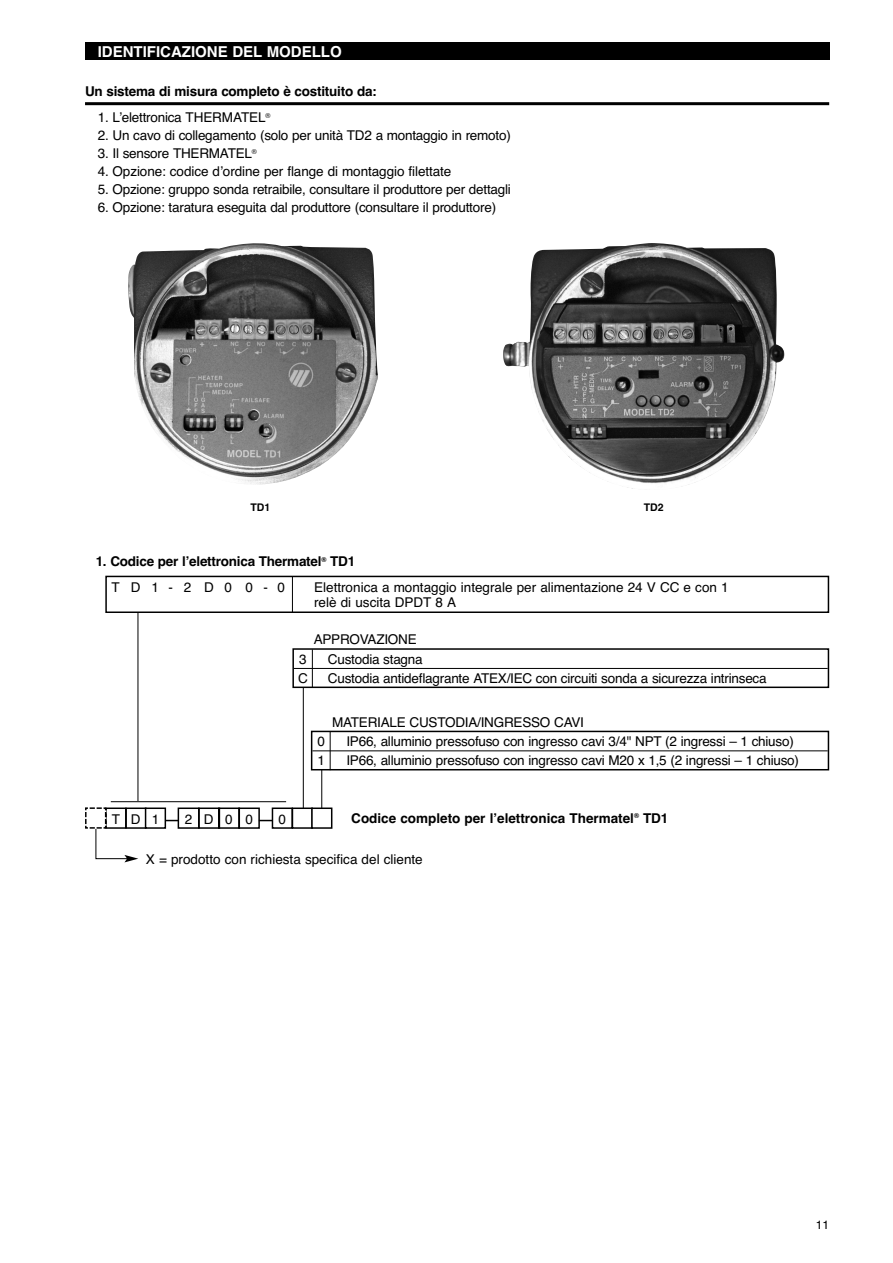
<style>
.page{position:relative;width:893px;height:1263px;background:#fff}
.page>*{position:absolute;margin:0;border:0;box-sizing:border-box;transform-origin:0 0}
.t1{font:700 15px "Helvetica";color:#fff}
.t2{font:13.5px/15px "Helvetica";letter-spacing:-.015em;color:#000}
.t3{font:700 13.5px "Helvetica";letter-spacing:-.015em;color:#000}
.t4{font:12px "Helvetica";color:#000}
.t5{font:700 10.5px "Helvetica";letter-spacing:-.005em;color:#000}
</style>
<div class="page">
<img style="left:128px;top:243px;width:250px;height:242px">
<img style="left:503px;top:243px;width:281px;height:246px">
<div style="left:85px;top:43px;width:744px;height:17px;background:#000"></div>
<hr style="left:85px;top:102px;width:744px;height:3px;background:#000">
<hr style="left:138px;top:613px;width:1px;height:188px;background:#000">
<svg style="left:166px;top:820px;width:12px;height:1px"></svg>
<hr style="left:303px;top:687px;width:1px;height:121px;background:#000">
<svg style="left:260px;top:820px;width:12px;height:1px"></svg>
<div style="left:238px;top:807px;width:22px;height:22px;border:2px solid #000"></div>
<div style="left:198px;top:807px;width:22px;height:22px;border:2px solid #000"></div>
<div style="left:218px;top:807px;width:22px;height:22px;border:2px solid #000"></div>
<div style="left:178px;top:807px;width:22px;height:22px;border:2px solid #000"></div>
<div style="left:125px;top:807px;width:22px;height:22px;border:2px solid #000"></div>
<div style="left:145px;top:807px;width:21px;height:22px;border:2px solid #000"></div>
<div style="left:272px;top:807px;width:21px;height:22px;border:2px solid #000"></div>
<div style="left:292px;top:807px;width:21px;height:22px;border:2px solid #000"></div>
<div style="left:311px;top:807px;width:21px;height:22px;border:2px solid #000"></div>
<div style="left:105px;top:576px;width:724px;height:37px;border:2px solid #000"></div>
<hr style="left:292px;top:577px;width:1px;height:35px;background:#000">
<hr style="left:111px;top:801px;width:175px;height:1px;background:#000">
<div style="left:292px;top:648px;width:537px;height:40px;border:2px solid #000"></div>
<hr style="left:294px;top:668px;width:534px;height:1px;background:#000">
<hr style="left:312px;top:649px;width:1px;height:39px;background:#000">
<hr style="left:321px;top:769px;width:1px;height:39px;background:#000">
<div style="left:311px;top:731px;width:518px;height:39px;border:2px solid #000"></div>
<hr style="left:312px;top:750px;width:516px;height:1px;background:#000">
<hr style="left:330px;top:732px;width:1px;height:38px;background:#000">
<svg style="left:85px;top:807px;width:53px;height:55px"></svg>
<p class="t1" style="left:98px;top:43px;width:245px">IDENTIFICAZIONE DEL MODELLO</p>
<p class="t3" style="left:85px;top:83px;width:293px">Un sistema di misura completo è costituito da:</p>
<p class="t2" style="left:98px;top:110px;width:174px">1. L’elettronica THERMATEL<sup>®</sup></p>
<p class="t2" style="left:98px;top:128px;width:415px">2. Un cavo di collegamento (solo per unità TD2 a montaggio in remoto)</p>
<p class="t2" style="left:98px;top:146px;width:160px">3. Il sensore THERMATEL<sup>®</sup></p>
<p class="t2" style="left:98px;top:164px;width:355px">4. Opzione: codice d’ordine per flange di montaggio filettate</p>
<p class="t2" style="left:98px;top:182px;width:415px">5. Opzione: gruppo sonda retraibile, consultare il produttore per dettagli</p>
<p class="t2" style="left:98px;top:200px;width:400px">6. Opzione: taratura eseguita dal produttore (consultare il produttore)</p>
<p class="t5" style="left:251px;top:502px;width:21px">TD1</p>
<p class="t5" style="left:644px;top:502px;width:21px">TD2</p>
<p class="t3" style="left:96px;top:554px;width:261px">1. Codice per l’elettronica Thermatel<sup>®</sup> TD1</p>
<p class="t2" style="left:112px;top:580px;width:175px">TD1-2 D0 0-0</p>
<p class="t2" style="left:314px;top:580px;width:416px">Elettronica a montaggio integrale per alimentazione 24 V CC e con 1 relè di uscita DPDT 8 A</p>
<p class="t2" style="left:314px;top:632px;width:105px">APPROVAZIONE</p>
<p class="t2" style="left:299px;top:652px;width:9px">3</p>
<p class="t2" style="left:328px;top:652px;width:96px">Custodia stagna</p>
<p class="t2" style="left:298px;top:671px;width:11px">C</p>
<p class="t2" style="left:328px;top:671px;width:440px">Custodia antideflagrante ATEX/IEC con circuiti sonda a sicurezza intrinseca</p>
<p class="t2" style="left:332px;top:715px;width:253px">MATERIALE CUSTODIA/INGRESSO CAVI</p>
<p class="t2" style="left:318px;top:734px;width:9px">0</p>
<p class="t2" style="left:346px;top:734px;width:449px">IP66, alluminio pressofuso con ingresso cavi 3/4" NPT (2 ingressi – 1 chiuso)</p>
<p class="t2" style="left:318px;top:753px;width:9px">1</p>
<p class="t2" style="left:346px;top:753px;width:454px">IP66, alluminio pressofuso con ingresso cavi M20 x 1,5 (2 ingressi – 1 chiuso)</p>
<p class="t2" style="left:112px;top:811px;width:49px">TD1</p>
<p class="t2" style="left:185px;top:811px;width:70px">2D00</p>
<p class="t2" style="left:279px;top:811px;width:9px">0</p>
<p class="t3" style="left:351px;top:810px;width:318px">Codice completo per l’elettronica Thermatel<sup>®</sup> TD1</p>
<p class="t2" style="left:146px;top:851px;width:278px">X = prodotto con richiesta specifica del cliente</p>
<p class="t4" style="left:816px;top:1218px;width:15px">11</p>
</div>
